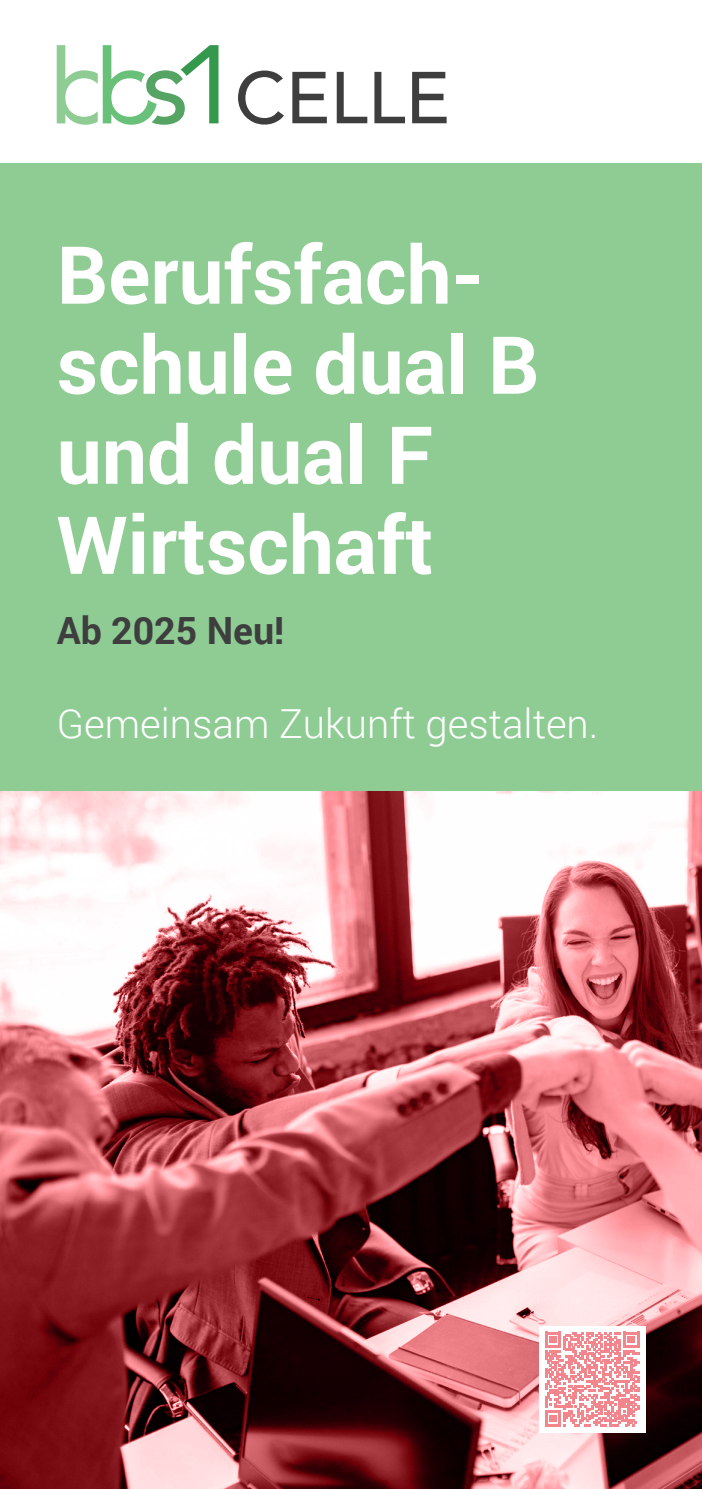
<style>
.page{position:relative;width:702px;height:1489px;background:#fff}
.page>*{position:absolute;margin:0;border:0;box-sizing:border-box;transform-origin:0 0}
.t1{font:700 80px/90px "Roboto";color:#fff}
.t2{font:300 40px "Roboto";color:#fff}
.t3{font:700 37.5px "Roboto";color:#3e3e3f}
</style>
<div class="page">
<svg style="left:0;top:790px;width:702px;height:698px"></svg>
<div style="left:0;top:163px;width:702px;height:627px;background:#8fcc94"></div>
<svg style="left:238px;top:71px;width:46px;height:54px"></svg>
<svg style="left:292px;top:72px;width:35px;height:51px"></svg>
<svg style="left:337px;top:72px;width:30px;height:51px"></svg>
<svg style="left:374px;top:72px;width:31px;height:51px"></svg>
<svg style="left:412px;top:72px;width:34px;height:51px"></svg>
<svg style="left:57px;top:45px;width:161px;height:80px"></svg>
<div style="left:539px;top:1325px;width:106px;height:106px;background:#fff"></div>
<svg style="left:545px;top:1331px;width:94px;height:95px"></svg>
<p class="t1" style="left:57px;top:227px;width:484px">Berufsfach&shy;schule dual B und dual F<br>Wirtschaft</p>
<p class="t3" style="left:57px;top:604px;width:229px">Ab 2025 Neu!</p>
<p class="t2" style="left:57px;top:695px;width:543px">Gemeinsam Zukunft gestalten.</p>
</div>
